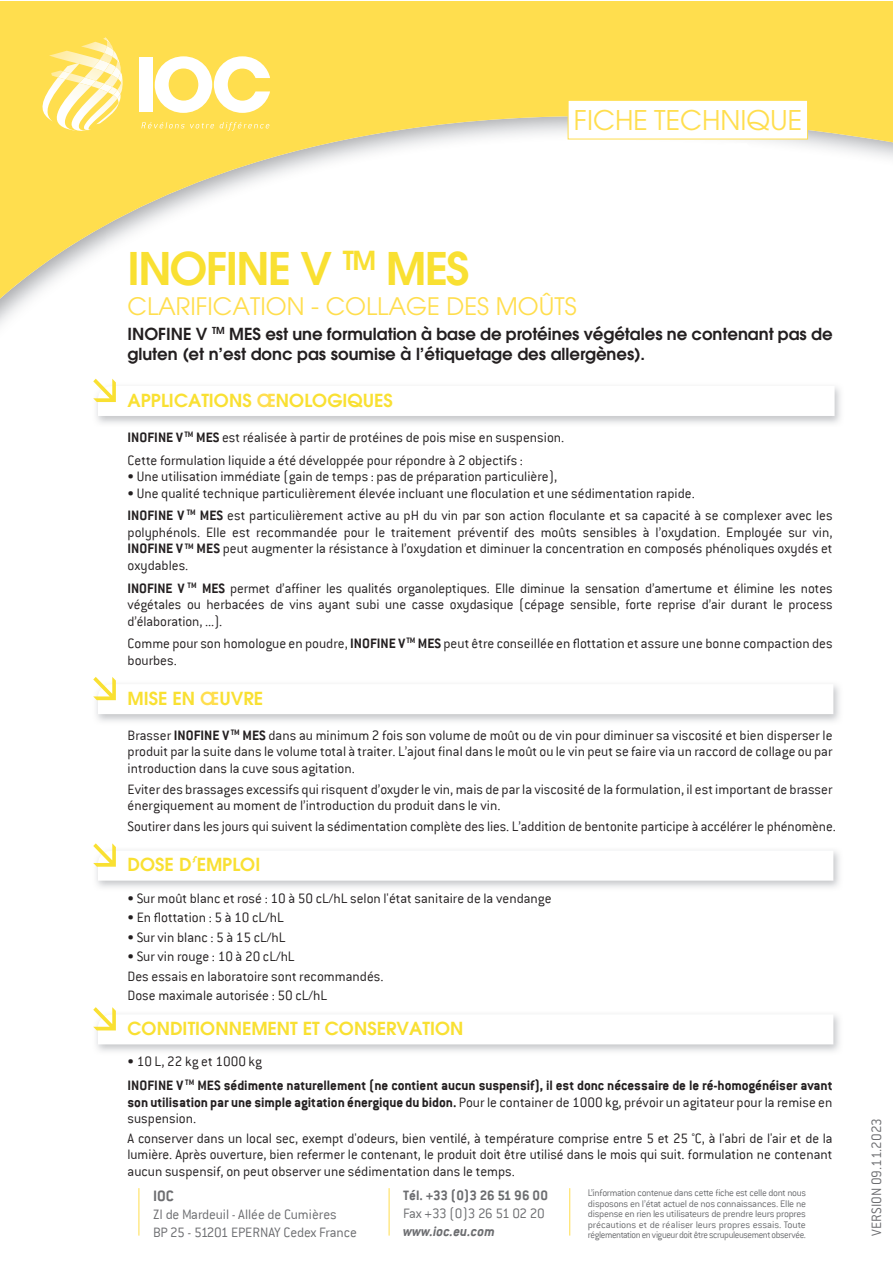
<style>
.page{position:relative;width:893px;height:1263px;background:#fff}
.page>*{position:absolute;margin:0;border:0;box-sizing:border-box;transform-origin:0 0}
.t1{font:600 45px "Avant Garde";letter-spacing:-.04em;color:#f9e032}
.t2{font:27px "Avant Garde LT";color:#ffde4e}
.t3{font:24px "Avant Garde LT";color:#ffde4e}
.t4{font:600 18px "Avant Garde";color:#f9e032}
.t5{font:600 16.5px/19.8px "Avant Garde LT";color:#231f20}
.t6{font:700 16.5px "Conduit ITC";color:#6c6d70}
.t7{font:300 15px/16.5px "Conduit ITC";color:#231f20}
.t8{font:700 15px/24px "Conduit ITC";letter-spacing:-.005em;color:#231f20}
.t9{font:300 15px/18px "Conduit ITC";color:#6c6d70}
.t10{font:700 15px "Conduit ITC";color:#6c6d70}
.t11{font:300 15px "Conduit ITC";letter-spacing:-.03em;color:#6c6d70}
.t12{font:italic 700 15px "Conduit ITC";color:#6c6d70}
.t13{font:300 10.5px/10.5px "Conduit ITC";letter-spacing:-.035em;color:#6c6d70;text-align:justify}
.s1{color:#ffde4e}
.s2{font-weight:700}
.s3{font-weight:300}
</style>
<div class="page">
<svg style="left:0;top:1px;width:893px;height:324px"></svg>
<svg style="left:567px;top:100px;width:241px;height:40px"></svg>
<img style="left:49px;top:51px;width:6px;height:12px">
<img style="left:121px;top:77px;width:2px;height:53px">
<img style="left:113px;top:106px;width:8px;height:25px">
<img style="left:55px;top:37px;width:58px;height:94px">
<img style="left:93px;top:60px;width:6px;height:12px">
<img style="left:79px;top:77px;width:17px;height:9px">
<svg style="left:99px;top:37px;width:23px;height:69px"></svg>
<img style="left:39px;top:63px;width:40px;height:59px">
<svg style="left:58px;top:71px;width:13px;height:8px"></svg>
<svg style="left:141px;top:122px;width:73px;height:6px"></svg>
<svg style="left:220px;top:122px;width:49px;height:9px"></svg>
<div style="left:139px;top:57px;width:14px;height:55px;background:#fff"></div>
<svg style="left:155px;top:56px;width:115px;height:57px"></svg>
<hr style="left:139px;top:1188px;width:1px;height:47px;background:#ffde4e">
<hr style="left:389px;top:1188px;width:1px;height:47px;background:#ffde4e">
<hr style="left:569px;top:1188px;width:1px;height:47px;background:#ffde4e">
<svg style="left:93px;top:379px;width:742px;height:37px"></svg>
<svg style="left:93px;top:677px;width:740px;height:37px"></svg>
<svg style="left:93px;top:843px;width:740px;height:38px"></svg>
<svg style="left:93px;top:1007px;width:740px;height:37px"></svg>
<h2 class="t2" style="left:574px;top:104px;width:230px">FICHE TECHNIQUE</h2>
<h1 class="t1" style="left:128px;top:233px;width:344px">INOFINE V <sup>TM</sup> MES</h1>
<h3 class="t3" style="left:128px;top:292px;width:451px">CLARIFICATION - COLLAGE DES MOÛTS</h3>
<p class="t5" style="left:128px;top:323px;width:706px">INOFINE V <sup>TM</sup> MES est une formulation à base de protéines végétales ne contenant pas de gluten (et n’est donc pas soumise à l’étiquetage des allergènes).</p>
<p class="t4" style="left:128px;top:387px;width:267px">APPLICATIONS <span class="s1">Œ</span>NOLOGIQUES</p>
<p class="t7" style="left:128px;top:427px;width:438px;line-height:22.5px"><span class="s2">INOFINE V</span> <sup>TM</sup> <span class="s2">MES</span> est réalisée à partir de protéines de pois mise en suspension.<br>Cette formulation liquide a été développée pour répondre à 2 objectifs :</p>
<p class="t7" style="left:128px;top:469px;width:431px">• Une utilisation immédiate (gain de temps : pas de préparation particulière),</p>
<p class="t7" style="left:128px;top:482px;width:706px;line-height:22.5px">• Une qualité technique particulièrement élevée incluant une floculation et une sédimentation rapide.<br><span class="s2">INOFINE V</span> <sup>TM</sup> <span class="s2">MES</span> est particulièrement active au pH du vin par son action floculante et sa capacité à se complexer avec les</p>
<p class="t7" style="left:128px;top:524px;width:706px;text-align:justify">polyphénols. Elle est recommandée pour le traitement préventif des moûts sensibles à l’oxydation. Employée sur vin, <span class="s2">INOFINE V</span> <sup>TM</sup> <span class="s2">MES</span> peut augmenter la résistance à l’oxydation et diminuer la concentration en composés phénoliques oxydés et oxydables.</p>
<p class="t7" style="left:128px;top:580px;width:706px;text-align:justify"><span class="s2">INOFINE V</span> <sup>TM</sup> <span class="s2">MES</span> permet d’affiner les qualités organoleptiques. Elle diminue la sensation d’amertume et élimine les notes végétales ou herbacées de vins ayant subi une casse oxydasique (cépage sensible, forte reprise d’air durant le process d’élaboration, ...).</p>
<p class="t7" style="left:128px;top:635px;width:706px">Comme pour son homologue en poudre, <span class="s2">INOFINE V</span> <sup>TM</sup> <span class="s2">MES</span> peut être conseillée en flottation et assure une bonne compaction des bourbes.</p>
<p class="t4" style="left:128px;top:684px;width:137px">MISE EN <span class="s1">Œ</span>UVRE</p>
<p class="t7" style="left:128px;top:727px;width:706px;text-align:justify">Brasser <span class="s2">INOFINE V</span> <sup>TM</sup> <span class="s2">MES</span> dans au minimum 2 fois son volume de moût ou de vin pour diminuer sa viscosité et bien disperser le produit par la suite dans le volume total à traiter. L’ajout final dans le moût ou le vin peut se faire via un raccord de collage ou par introduction dans la cuve sous agitation.</p>
<p class="t7" style="left:128px;top:781px;width:706px">Eviter des brassages excessifs qui risquent d’oxyder le vin, mais de par la viscosité de la formulation, il est important de brasser énergiquement au moment de l’introduction du produit dans le vin.</p>
<p class="t7" style="left:128px;top:818px;width:710px">Soutirer dans les jours qui suivent la sédimentation complète des lies. L’addition de bentonite participe à accélérer le phénomène.</p>
<p class="t4" style="left:128px;top:851px;width:134px">DOSE D’EMPLOI</p>
<p class="t7" style="left:128px;top:890px;width:426px">• Sur moût blanc et rosé : 10 à 50 cL/hL selon l'état sanitaire de la vendange</p>
<p class="t7" style="left:128px;top:909px;width:158px">• En flottation : 5 à 10 cL/hL</p>
<p class="t7" style="left:128px;top:929px;width:160px">• Sur vin blanc : 5 à 15 cL/hL</p>
<p class="t7" style="left:128px;top:947px;width:258px;line-height:19.5px">• Sur vin rouge : 10 à 20 cL/hL<br>Des essais en laboratoire sont recommandés.<br>Dose maximale autorisée : 50 cL/hL</p>
<p class="t4" style="left:128px;top:1015px;width:337px">CONDITIONNEMENT ET CONSERVATION</p>
<p class="t8" style="left:128px;top:1049px;width:706px"><span class="s3">• 10 L, 22 kg et 1000 kg<br></span>INOFINE V <sup>TM</sup> MES sédimente naturellement (ne contient aucun suspensif), il est donc nécessaire de le ré-homogénéiser avant</p>
<p class="t7" style="left:128px;top:1094px;width:706px"><span class="s2">son utilisation par une simple agitation énergique du bidon.</span> Pour le container de 1000 kg, prévoir un agitateur pour la remise en suspension.</p>
<p class="t7" style="left:128px;top:1130px;width:707px;text-align:justify">A conserver dans un local sec, exempt d'odeurs, bien ventilé, à température comprise entre 5 et 25 °C, à l'abri de l'air et de la lumière. Après ouverture, bien refermer le contenant, le produit doit être utilisé dans le mois qui suit. formulation ne contenant aucun suspensif, on peut observer une sédimentation dans le temps.</p>
<p class="t6" style="left:153px;top:1186px;width:22px">IOC</p>
<p class="t9" style="left:153px;top:1205px;width:205px">ZI de Mardeuil - Allée de Cumières<br>BP 25 - 51201 EPERNAY Cedex France</p>
<p class="t10" style="left:403px;top:1186px;width:146px">Tél. +33 (0)3 26 51 96 00</p>
<p class="t11" style="left:403px;top:1205px;width:143px">Fax +33 (0)3 26 51 02 20</p>
<p class="t12" style="left:403px;top:1222px;width:93px">www.ioc.eu.com</p>
<p class="t13" style="left:588px;top:1188px;width:220px">L’information contenue dans cette fiche est celle dont nous disposons en l’état actuel de nos connaissances. Elle ne dispense en rien les utilisateurs de prendre leurs propres précautions et de réaliser leurs propres essais. Toute réglementationenvigueurdoitêtrescrupuleusementobservée.</p>
<p class="t9" style="left:867px;top:1235px;width:119px;rotate:-90deg">VERSION 09.11.2023</p>
</div>
